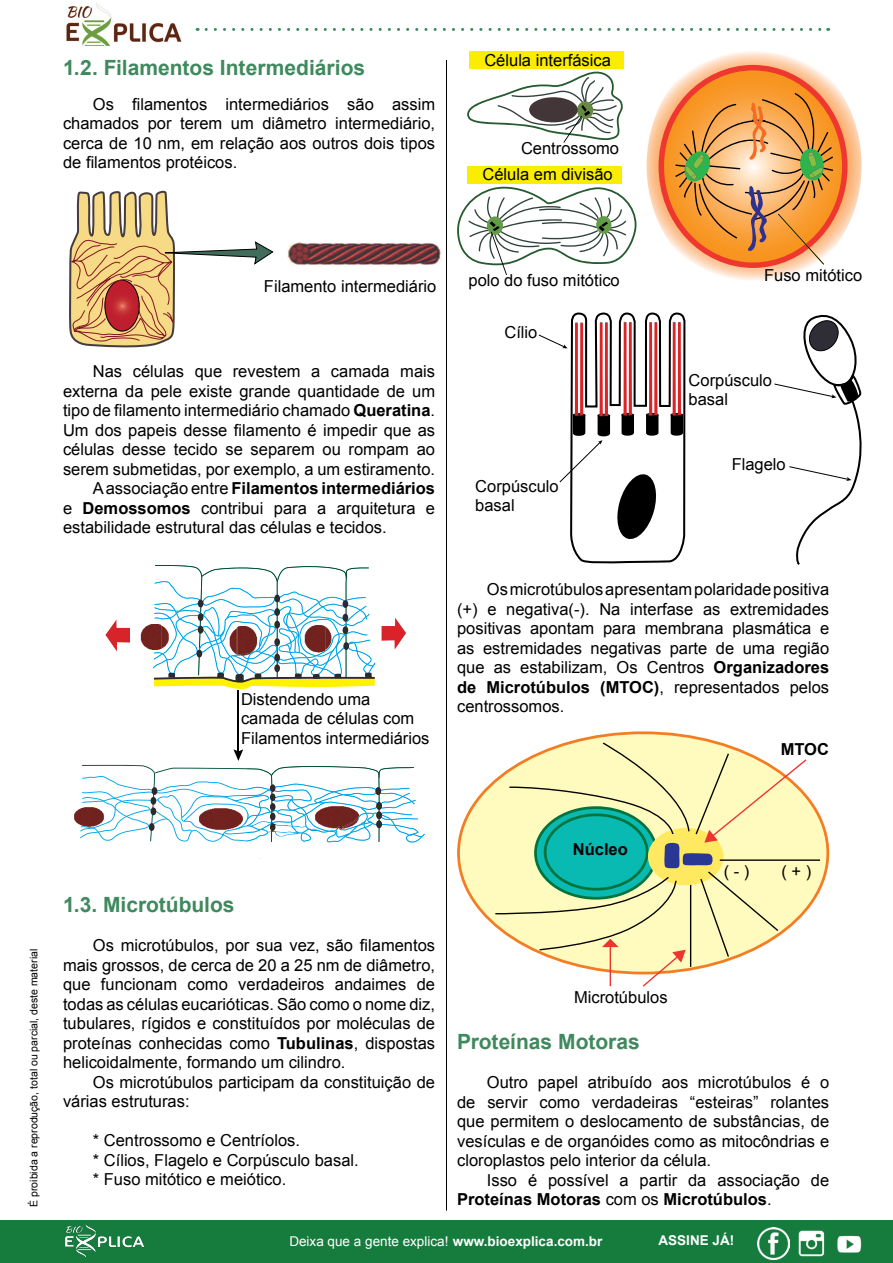
<style>
.page{position:relative;width:893px;height:1263px;background:#fff}
.page>*{position:absolute;margin:0;border:0;box-sizing:border-box;transform-origin:0 0}
.t1{font:700 21px "Arial";color:#3f895e}
.t2{font:16.5px/19.5px "Arial";color:#000}
.t3{font:700 16.5px "Arial";color:#000}
.t4{font:13.5px "Arial";color:#fff}
.t5{font:700 13.5px "Arial";color:#fff}
.t6{font:10.5px "Arial";color:#000}
.s1{font-weight:700}
.s2{font-weight:400}
</style>
<div class="page">
<img style="left:66px;top:3px;width:116px;height:43px">
<div style="left:0;top:1220px;width:893px;height:43px;background:#167c3e"></div>
<img style="left:758px;top:1227px;width:32px;height:32px">
<img style="left:798px;top:1230px;width:27px;height:27px">
<img style="left:837px;top:1235px;width:25px;height:18px">
<svg style="left:206px;top:28px;width:623px;height:3px"></svg>
<img style="left:65px;top:1224px;width:80px;height:32px">
<hr style="left:446px;top:60px;width:1px;height:1150px;background:#000">
<svg style="left:69px;top:191px;width:205px;height:156px"></svg>
<img style="left:287px;top:243px;width:154px;height:22px">
<img style="left:116px;top:624px;width:37px;height:28px">
<img style="left:74px;top:809px;width:6px;height:16px">
<svg style="left:105px;top:620px;width:25px;height:31px"></svg>
<svg style="left:382px;top:618px;width:24px;height:31px"></svg>
<svg style="left:153px;top:565px;width:222px;height:124px"></svg>
<hr style="left:237px;top:691px;width:2px;height:62px;background:#000">
<svg style="left:80px;top:749px;width:345px;height:93px"></svg>
<img style="left:250px;top:784px;width:56px;height:52px">
<img style="left:647px;top:51px;width:215px;height:229px">
<svg style="left:467px;top:68px;width:156px;height:75px"></svg>
<svg style="left:457px;top:186px;width:179px;height:89px"></svg>
<div style="left:470px;top:51px;width:154px;height:18px;background:#fbed00"></div>
<div style="left:468px;top:166px;width:154px;height:18px;background:#fbed00"></div>
<svg style="left:658px;top:65px;width:189px;height:203px;background:#e8a461"></svg>
<svg style="left:774px;top:314px;width:88px;height:251px"></svg>
<svg style="left:539px;top:313px;width:147px;height:251px"></svg>
<svg style="left:458px;top:733px;width:370px;height:240px;background:#fde9a9"></svg>
<hr style="left:690px;top:881px;width:1px;height:86px;background:#000">
<svg style="left:641px;top:958px;width:45px;height:29px"></svg>
<hr style="left:610px;top:946px;width:1px;height:40px;background:#ee342f">
<svg style="left:494px;top:742px;width:327px;height:216px;background:#d7e5b4"></svg>
<p class="t1" style="left:63px;top:54px;width:304px">1.2. Filamentos Intermediários</p>
<p class="t2" style="left:63px;top:94px;width:374px;text-align:justify;text-indent:30px">Os filamentos intermediários são assim chamados por terem um diâmetro intermediário, cerca de 10 nm, em relação aos outros dois tipos de filamentos protéicos.</p>
<p class="t2" style="left:484px;top:51px;width:128px">Célula interfásica</p>
<p class="t2" style="left:521px;top:139px;width:100px">Centrossomo</p>
<p class="t2" style="left:483px;top:165px;width:132px">Célula em divisão</p>
<p class="t2" style="left:264px;top:277px;width:174px">Filamento intermediário</p>
<p class="t2" style="left:93px;top:362px;width:344px">Nas células que revestem a camada mais</p>
<p class="t2" style="left:63px;top:381px;width:374px">externa da pele existe grande quantidade de um</p>
<p class="t2" style="left:63px;top:401px;width:374px">tipo de filamento intermediário chamado <span class="s1">Queratina</span>.</p>
<p class="t2" style="left:63px;top:420px;width:374px">Um dos papeis desse filamento é impedir que as</p>
<p class="t2" style="left:63px;top:440px;width:374px">células desse tecido se separem ou rompam ao</p>
<p class="t2" style="left:63px;top:459px;width:374px">serem submetidas, por exemplo, a um estiramento.</p>
<p class="t3" style="left:93px;top:478px;width:344px"><span class="s2">A associação entre</span> Filamentos intermediários</p>
<p class="t2" style="left:63px;top:499px;width:374px">e <span class="s1">Demossomos</span> contribui para a arquitetura e</p>
<p class="t2" style="left:63px;top:518px;width:325px">estabilidade estrutural das células e tecidos.</p>
<p class="t2" style="left:241px;top:689px;width:190px">Distendendo uma camada de células com<br>Filamentos intermediários</p>
<p class="t2" style="left:468px;top:271px;width:153px">polo do fuso mitótico</p>
<p class="t2" style="left:764px;top:266px;width:100px">Fuso mitótico</p>
<p class="t2" style="left:504px;top:323px;width:34px">Cílio</p>
<p class="t2" style="left:475px;top:476px;width:85px">Corpúsculo basal</p>
<p class="t2" style="left:689px;top:370px;width:85px">Corpúsculo basal</p>
<p class="t2" style="left:732px;top:455px;width:56px">Flagelo</p>
<p class="t2" style="left:457px;top:580px;width:374px;text-align:justify;text-indent:30px">Os microtúbulos apresentam polaridade positiva (+) e negativa(-). Na interfase as extremidades positivas apontam para membrana plasmática e as estremidades negativas parte de uma região que as estabilizam, Os Centros <span class="s1">Organizadores de Microtúbulos (MTOC)</span>, representados pelos centrossomos.</p>
<p class="t3" style="left:781px;top:739px;width:50px">MTOC</p>
<p class="t6" style="left:27px;top:1207px;width:259px;rotate:-90deg">É proibida a reprodução, total ou parcial, deste material</p>
<p class="t1" style="left:63px;top:891px;width:173px">1.3. Microtúbulos</p>
<p class="t2" style="left:63px;top:936px;width:374px;text-align:justify;text-indent:30px">Os microtúbulos, por sua vez, são filamentos mais grossos, de cerca de 20 a 25 nm de diâmetro, que funcionam como verdadeiros andaimes de todas as células eucarióticas. São como o nome diz, tubulares, rígidos e constituídos por moléculas de proteínas conhecidas como <span class="s1">Tubulinas</span>, dispostas helicoidalmente, formando um cilindro.</p>
<p class="t2" style="left:63px;top:1072px;width:374px;text-indent:30px">Os microtúbulos participam da constituição de várias estruturas:</p>
<p class="t2" style="left:93px;top:1131px;width:267px">* Centrossomo e Centríolos.<br>* Cílios, Flagelo e Corpúsculo basal. * Fuso mitótico e meiótico.</p>
<p class="t3" style="left:573px;top:838px;width:57px">Núcleo</p>
<p class="t2" style="left:574px;top:987px;width:95px">Microtúbulos</p>
<p class="t2" style="left:724px;top:862px;width:27px">( - )</p>
<p class="t2" style="left:781px;top:862px;width:31px">( + )</p>
<p class="t1" style="left:457px;top:1028px;width:184px">Proteínas Motoras</p>
<p class="t2" style="left:457px;top:1073px;width:374px;text-align:justify;text-indent:30px">Outro papel atribuído aos microtúbulos é o de servir como verdadeiras “esteiras” rolantes que permitem o deslocamento de substâncias, de vesículas e de organóides como as mitocôndrias e cloroplastos pelo interior da célula.</p>
<p class="t2" style="left:457px;top:1170px;width:374px;text-indent:30px">Isso é possível a partir da associação de<br><span class="s1">Proteínas Motoras</span> com os <span class="s1">Microtúbulos</span>.</p>
<p class="t4" style="left:289px;top:1232px;width:315px">Deixa que a gente explica! <span class="s1">www.bioexplica.com.br</span></p>
<p class="t5" style="left:658px;top:1231px;width:77px">ASSINE JÁ!</p>
</div>
